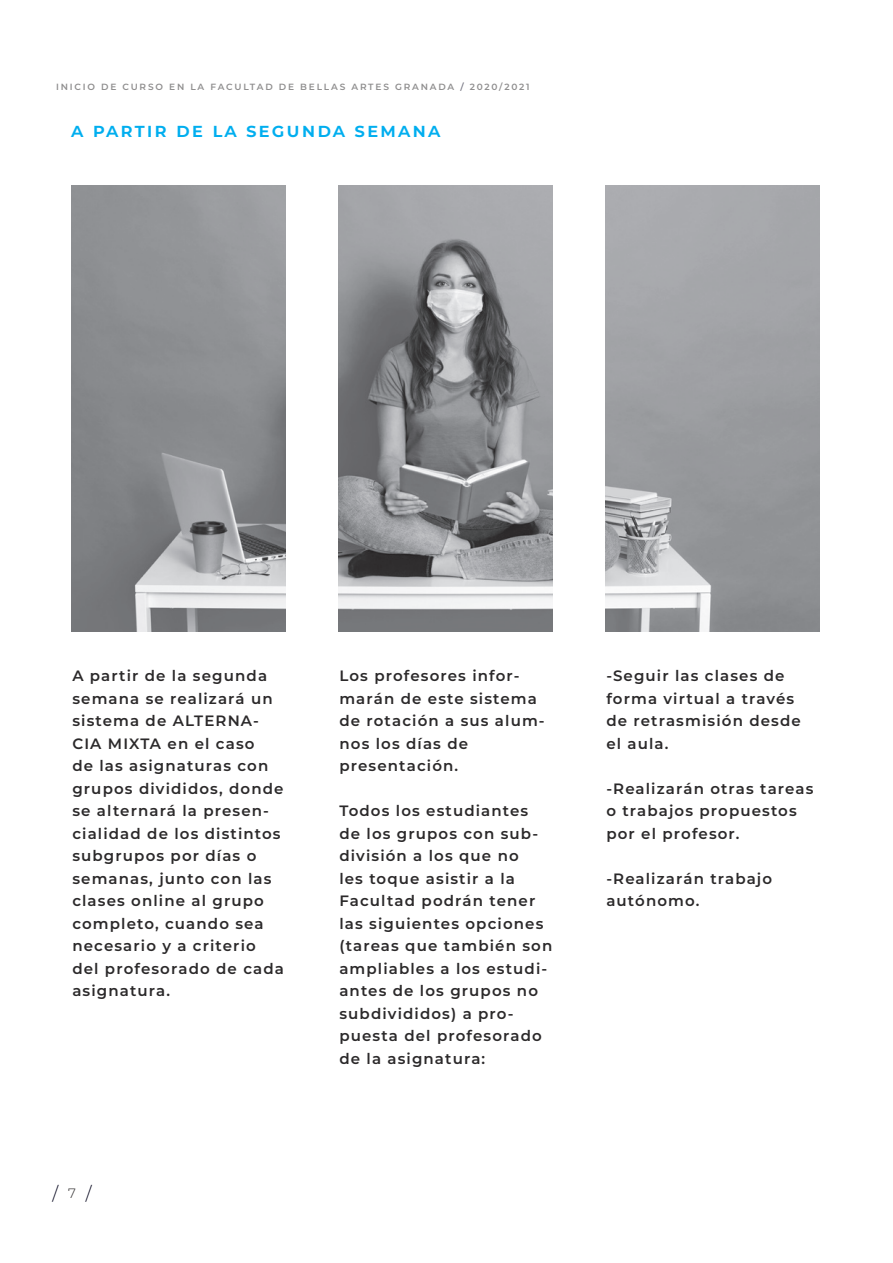
<style>
.page{position:relative;width:893px;height:1263px;background:#fff}
.page>*{position:absolute;margin:0;border:0;box-sizing:border-box;transform-origin:0 0}
.t1{font:600 19.5px "Montserrat";letter-spacing:.1em;color:#00aeef}
.t2{font:300 18px "Montserrat";color:#000019}
.t3{font:600 15px/22.5px "Montserrat";letter-spacing:.075em;color:#2b292a}
.t4{font:300 13.5px "Montserrat";color:#2b292a}
.t5{font:600 9px "Montserrat";letter-spacing:.2em;color:#2b292a}
.s1{color:#000019}
</style>
<div class="page">
<img style="left:605px;top:185px;width:215px;height:446px">
<img style="left:338px;top:185px;width:215px;height:446px">
<img style="left:71px;top:185px;width:215px;height:446px">
<p class="t5" style="left:56px;top:81px;width:475px">INICIO DE CURSO EN LA FACULTAD DE BELLAS ARTES GRANADA <span class="s1">/</span> 2020/2021</p>
<h1 class="t1" style="left:71px;top:116px;width:371px">a partir de la segunda semana</h1>
<p class="t3" style="left:72px;top:664px;width:213px">A partir de la segunda semana se realizará un sistema de ALTERNA-<br>CIA MIXTA en el caso<br>de las asignaturas con grupos divididos, donde se alternará la presen&shy;cialidad de los distintos subgrupos por días o semanas, junto con las clases online al grupo completo, cuando sea necesario y a criterio del profesorado de cada asignatura.</p>
<p class="t3" style="left:339px;top:664px;width:207px">Los profesores infor&shy;marán de este sistema de rotación a sus alum&shy;nos los días de presentación.</p>
<p class="t3" style="left:339px;top:799px;width:214px">Todos los estudiantes de los grupos con sub&shy;división a los que no<br>les toque asistir a la<br>Facultad podrán tener las siguientes opciones (tareas que también son ampliables a los estudi&shy;antes de los grupos no subdivididos) a pro&shy;puesta del profesorado de la asignatura:</p>
<p class="t2" style="left:52px;top:1181px;width:7px">/</p>
<p class="t2" style="left:86px;top:1181px;width:7px">/</p>
<p class="t4" style="left:68px;top:1184px;width:9px">7</p>
<p class="t3" style="left:606px;top:664px;width:196px">-Seguir las clases de forma virtual a través de retrasmisión desde el aula.</p>
<p class="t3" style="left:606px;top:776px;width:209px">-Realizarán otras tareas o trabajos propuestos por el profesor.</p>
<p class="t3" style="left:606px;top:866px;width:167px">-Realizarán trabajo autónomo.</p>
</div>
